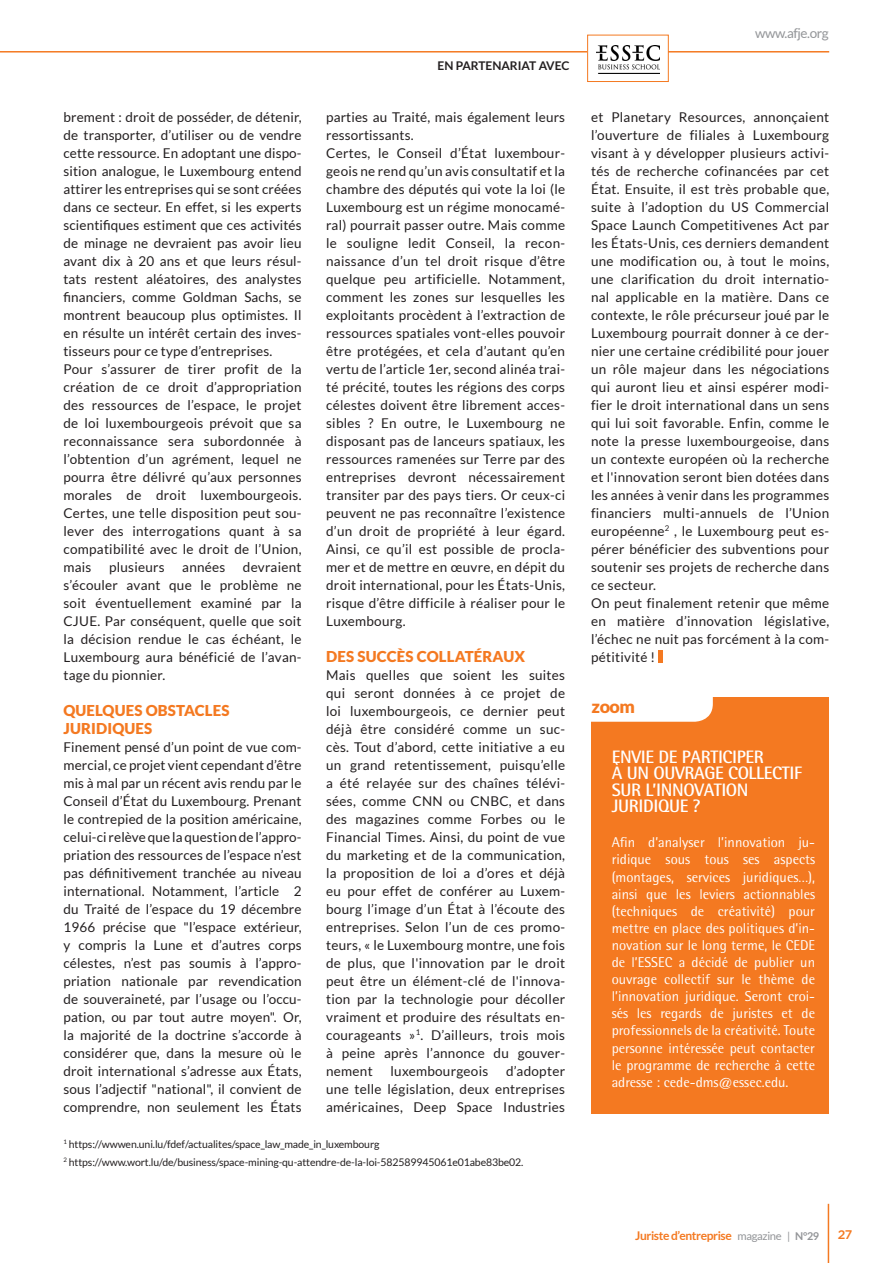
<style>
.page{position:relative;width:893px;height:1263px;background:#fff}
.page>*{position:absolute;margin:0;border:0;box-sizing:border-box;transform-origin:0 0}
.t1{font:700 18px "Rotis Semi Sans";letter-spacing:-.02em;color:#fff}
.t2{font:900 18px "Lato";color:#f47921}
.Texte{font:900 15px/18px "Lato";letter-spacing:.01em;color:#f47921}
.t3{font:14.25px/17.1px "Rotis Semi Sans";color:#fff;text-align:justify}
.t4{font:13.5px/18px "Lato";letter-spacing:.02em;color:#231f20;text-align:justify}
.t5{font:13.5px "Lato";letter-spacing:-.03em;color:#939598}
.t6{font:500 12.45px "Gotham";color:#f47921}
.t7{font:700 12px "Lato";letter-spacing:-.03em;color:#f47921}
.t8{font:700 12px "Lato";color:#231f20}
.Texte-2{font:10.5px "Lato";letter-spacing:-.01em;color:#231f20}
.s1{font-weight:400;font-size:11.25px;color:#939598}
.s2{font-weight:400;font-size:10.8px;color:#939598}
.s3{font-size:10.8px;color:#939598}
</style>
<div class="page">
<svg style="left:0;top:51px;width:830px;height:2px"></svg>
<div style="left:592px;top:697px;width:237px;height:417px;background:#f47921"></div>
<div style="left:591px;top:697px;width:122px;height:25px;background:#fff"></div>
<hr style="left:828px;top:1204px;width:1px;height:59px;background:#f47921">
<div style="left:588px;top:35px;width:80px;height:47px;background:#fff"></div>
<img style="left:596px;top:46px;width:64px;height:27px">
<div style="left:587px;top:35px;width:82px;height:47px;border:1px solid #f47921"></div>
<hr style="left:658px;top:650px;width:4px;height:13px;background:#f47921">
<p class="t4" style="left:63px;top:108px;width:240px">brement : droit de posséder, de détenir, de transporter, d’utiliser ou de vendre cette ressource. En adoptant une dispo&shy;sition analogue, le Luxembourg entend attirer les entreprises qui se sont créées dans ce secteur. En effet, si les experts scientifiques estiment que ces activités de minage ne devraient pas avoir lieu avant dix à 20 ans et que leurs résul&shy;tats restent aléatoires, des analystes financiers, comme Goldman Sachs, se montrent beaucoup plus optimistes. Il en résulte un intérêt certain des inves&shy;tisseurs pour ce type d’entreprises.</p>
<p class="t4" style="left:63px;top:360px;width:240px">Pour s’assurer de tirer profit de la création de ce droit d’appropriation des ressources de l’espace, le projet de loi luxembourgeois prévoit que sa reconnaissance sera subordonnée à l’obtention d’un agrément, lequel ne pourra être délivré qu’aux personnes morales de droit luxembourgeois.<br>Certes, une telle disposition peut sou&shy;lever des interrogations quant à sa compatibilité avec le droit de l’Union, mais</p>
<p class="t4" style="left:63px;top:558px;width:240px;text-indent:179px">devraient s’écouler avant que le problème ne soit éventuellement examiné par la CJUE. Par conséquent, quelle que soit la décision rendue le cas échéant, le Luxembourg aura bénéficié de l’avan&shy;tage du pionnier.</p>
<p class="Texte" style="left:63px;top:701px;width:168px">QUELQUES OBSTACLES<br>JURIDIQUES</p>
<p class="t4" style="left:63px;top:738px;width:240px">Finement pensé d’un point de vue com&shy;mercial, ce projet vient cependant d’être mis à mal par un récent avis rendu par le Conseil d’État du Luxembourg. Prenant le contrepied de la position américaine, celui-ci relève que la question de l’appro&shy;priation des ressources de l’espace n’est pas définitivement tranchée au niveau international. Notamment, l’article 2 du Traité de l’espace du 19 décembre 1966 précise que "l’espace extérieur, y compris la Lune et d’autres corps célestes, n’est pas soumis à l’appro&shy;priation nationale par revendication de souveraineté, par l’usage ou l’occu&shy;pation, ou par tout autre moyen". Or, la majorité de la doctrine s’accorde à considérer que, dans la mesure où le droit international s’adresse aux États, sous l’adjectif "national", il convient de comprendre, non seulement les États</p>
<p class="t4" style="left:109px;top:558px;width:57px">plusieurs</p>
<p class="t4" style="left:182px;top:558px;width:45px">années</p>
<p class="t8" style="left:437px;top:58px;width:134px">EN PARTENARIAT AVEC</p>
<p class="t4" style="left:326px;top:108px;width:240px">parties au Traité, mais également leurs ressortissants.</p>
<p class="t4" style="left:326px;top:144px;width:240px">Certes, le Conseil d’État luxembour&shy;geois ne rend qu’un avis consultatif et la chambre des députés qui vote la loi (le Luxembourg est un régime monocamé&shy;ral) pourrait passer outre. Mais comme le souligne ledit Conseil, la recon&shy;naissance d’un tel droit risque d’être quelque peu artificielle. Notamment, comment les zones sur lesquelles les exploitants procèdent à l’extraction de ressources spatiales vont-elles pouvoir être protégées, et cela d’autant qu’en vertu de l’article 1er, second alinéa trai&shy;té précité, toutes les régions des corps célestes doivent être librement acces&shy;sibles ? En outre, le Luxembourg ne disposant pas de lanceurs spatiaux, les ressources ramenées sur Terre par des entreprises devront nécessairement transiter par des pays tiers. Or ceux-ci peuvent ne pas reconnaître l’existence d’un droit de propriété à leur égard.<br>Ainsi, ce qu’il est possible de procla&shy;mer et de mettre en œuvre, en dépit du droit international, pour les États-Unis, risque d’être difficile à réaliser pour le Luxembourg.</p>
<p class="Texte" style="left:326px;top:647px;width:200px">DES SUCCÈS COLLATÉRAUX</p>
<p class="t4" style="left:326px;top:666px;width:240px">Mais quelles que soient les suites qui seront données à ce projet de loi luxembourgeois, ce dernier peut déjà être considéré comme un suc&shy;cès. Tout d’abord, cette initiative a eu un grand retentissement, puisqu’elle a été relayée sur des chaînes télévi&shy;sées, comme CNN ou CNBC, et dans des magazines comme Forbes ou le Financial Times. Ainsi, du point de vue du marketing et de la communication, la proposition de loi a d’ores et déjà eu pour effet de conférer au Luxem&shy;bourg l’image d’un État à l’écoute des entreprises. Selon l’un de ces promo&shy;teurs, « le Luxembourg montre, une fois de plus, que l'innovation par le droit peut être un élément-clé de l'innova&shy;tion par la technologie pour décoller vraiment et produire des résultats en&shy;courageants »<sup>1</sup>. D’ailleurs, trois mois à peine après l’annonce du gouver&shy;nement</p>
<p class="t4" style="left:326px;top:1062px;width:240px;text-indent:180px">d’adopter une telle législation, deux entreprises américaines, Deep Space Industries</p>
<p class="t4" style="left:390px;top:1062px;width:99px">luxembourgeois</p>
<p class="Texte-2" style="left:63px;top:1138px;width:318px"><sup>1</sup> https://wwwen.uni.lu/fdef/actualites/space_law_made_in_luxembourg</p>
<p class="Texte-2" style="left:63px;top:1156px;width:461px"><sup>2</sup> https://www.wort.lu/de/business/space-mining-qu-attendre-de-la-loi-582589945061e01abe83be02.</p>
<p class="t5" style="left:755px;top:25px;width:75px">www.afje.org</p>
<p class="t4" style="left:591px;top:108px;width:240px">et Planetary Resources, annonçaient l’ouverture de filiales à Luxembourg visant à y développer plusieurs activi&shy;tés de recherche cofinancées par cet État. Ensuite, il est très probable que, suite à l’adoption du US Commercial Space Launch Competitivenes Act par les États-Unis, ces derniers demandent une modification ou, à tout le moins, une clarification du droit internatio&shy;nal applicable en la matière. Dans ce contexte, le rôle précurseur joué par le Luxembourg pourrait donner à ce der&shy;nier une certaine crédibilité pour jouer un rôle majeur dans les négociations qui auront lieu et ainsi espérer modi&shy;fier le droit international dans un sens qui lui soit favorable. Enfin, comme le note la presse luxembourgeoise, dans un contexte européen où la recherche et l'innovation seront bien dotées dans les années à venir dans les programmes financiers multi-annuels de l’Union européenne<sup>2</sup> , le Luxembourg peut es&shy;pérer bénéficier des subventions pour soutenir ses projets de recherche dans ce secteur.</p>
<p class="t4" style="left:591px;top:594px;width:240px">On peut finalement retenir que même en matière d’innovation législative, l’échec ne nuit pas forcément à la com&shy;pétitivité !</p>
<p class="t2" style="left:592px;top:696px;width:45px">zoom</p>
<p class="t1" style="left:612px;top:746px;width:154px">ENVIE DE PARTICIPER</p>
<p class="t1" style="left:612px;top:762px;width:192px">À UN OUVRAGE COLLECTIF</p>
<p class="t1" style="left:612px;top:779px;width:138px">SUR L’INNOVATION</p>
<p class="t1" style="left:612px;top:795px;width:90px">JURIDIQUE ?</p>
<p class="t3" style="left:612px;top:834px;width:205px">Afin d’analyser l’innovation ju&shy;ridique sous tous ses aspects (montages, services juridiques…), ainsi que les leviers actionnables (techniques de créativité) pour mettre en place des politiques d’in&shy;novation sur le long terme, le CEDE de l’ESSEC a décidé de publier un ouvrage collectif sur le thème de l’innovation juridique. Seront croi&shy;sés les regards de juristes et de professionnels de la créativité. Toute personne intéressée peut contacter le programme de recherche à cette adresse : cede-dms@essec.edu.</p>
<p class="t7" style="left:635px;top:1228px;width:186px">Juriste d’entreprise <span class="s1">magazine</span> <span class="s2">|</span> <span class="s3">N°29</span></p>
<p class="t6" style="left:838px;top:1228px;width:16px">27</p>
</div>
